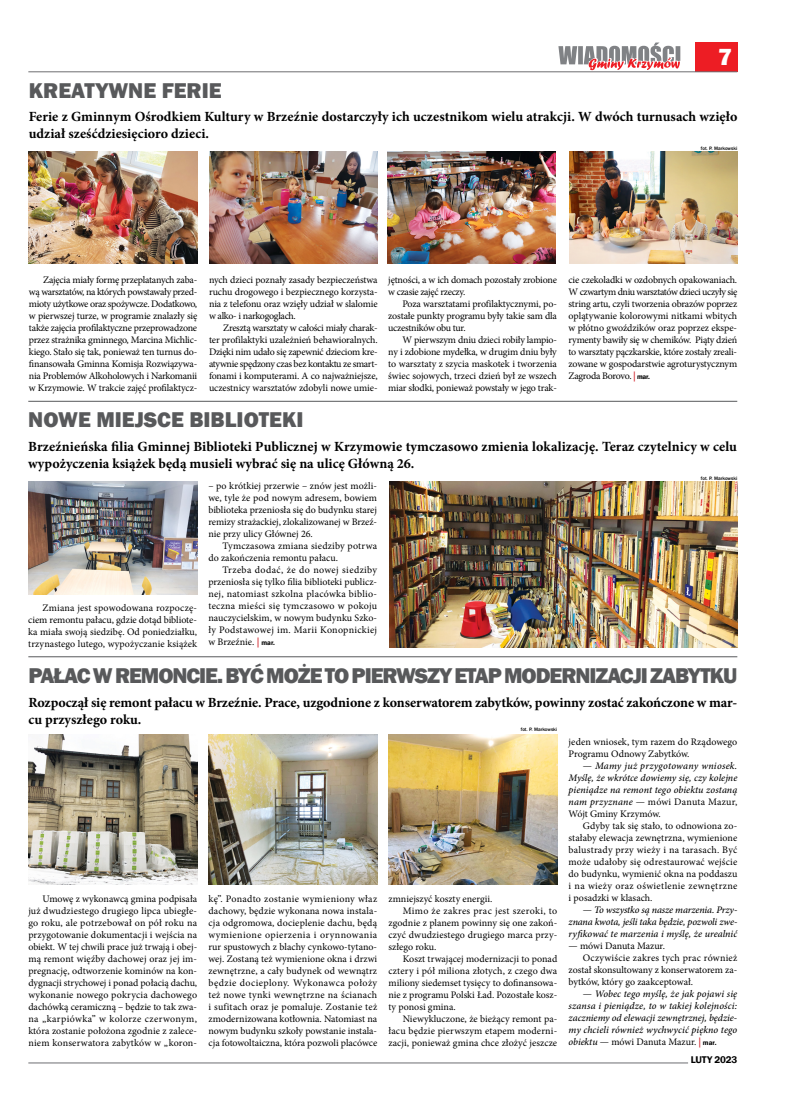
<style>
.page{position:relative;width:794px;height:1106px;background:#fff}
.page>*{position:absolute;margin:0;border:0;box-sizing:border-box;transform-origin:0 0}
.t1{font:800 24px "Franklin Gothic";color:#fff}
.t2{font:800 22px "Franklin Gothic";letter-spacing:-.05em;color:#58595b}
.t3{font:800 22px "Franklin Gothic";color:#58595b}
.t4{font:700 14px/16.8px "Minion Pro";color:#000}
.t5{font:10px/12px "Minion Pro";color:#000;text-align:justify}
.t6{font:italic 500 10px/12px "Minion Pro";letter-spacing:.005em;color:#000;text-align:justify}
.t7{font:10px/12px "Minion Pro";letter-spacing:-.025em;color:#000}
.t8{font:10px "Minion Pro";letter-spacing:.025em;color:#000}
.t9{font:10px "Minion Pro";letter-spacing:.03em;color:#000}
.t10{font:600 10px "Franklin Gothic";letter-spacing:-.02em;color:#000}
.t11{font:500 5px "Franklin Gothic";letter-spacing:-.005em;color:#000}
.s1{font-weight:700;color:#d2232a}
.s2{font-family:"Franklin Gothic";font-weight:600;font-size:7px}
.s3{font-weight:400;font-style:normal}
.s4{font-weight:700;font-style:normal;color:#d2232a}
.s5{font-family:"Franklin Gothic";font-weight:600;font-style:normal;font-size:7px}
</style>
<div class="page">
<div style="left:694px;top:43px;width:43px;height:29px;background:#ed1d24"></div>
<hr style="left:28px;top:71px;width:709px;height:1px;background:#6d6e71">
<svg style="left:558px;top:43px;width:123px;height:28px"></svg>
<hr style="left:28px;top:1062px;width:660px;height:1px;background:#6d6e71">
<hr style="left:28px;top:401px;width:709px;height:1px;background:#58595b">
<img style="left:28px;top:482px;width:169px;height:112px">
<img style="left:389px;top:482px;width:348px;height:165px">
<hr style="left:28px;top:656px;width:709px;height:1px;background:#58595b">
<img style="left:569px;top:152px;width:168px;height:112px">
<img style="left:388px;top:152px;width:168px;height:112px">
<img style="left:209px;top:152px;width:168px;height:112px">
<img style="left:29px;top:152px;width:168px;height:112px">
<img style="left:28px;top:734px;width:169px;height:150px">
<img style="left:208px;top:734px;width:169px;height:150px">
<img style="left:388px;top:734px;width:169px;height:150px">
<h2 class="t3" style="left:29px;top:76px;width:194px">KREATYWNE FERIE</h2>
<h1 class="t1" style="left:718px;top:41px;width:16px">7</h1>
<h3 class="t4" style="left:29px;top:108px;width:710px">Ferie z Gminnym Ośrodkiem Kultury w Brzeźnie dostarczyły ich uczestnikom wielu atrakcji. W dwóch turnusach wzięło udział sześćdziesięcioro dzieci.</h3>
<p class="t11" style="left:701px;top:145px;width:38px">fot. P. Markowski</p>
<p class="t5" style="left:209px;top:274px;width:170px">nych dzieci poznały zasady bezpieczeństwa ruchu drogowego i bezpiecznego korzysta&shy;nia z telefonu oraz wzięły udział w slalomie w alko- i narkogoglach.</p>
<p class="t5" style="left:209px;top:322px;width:170px;text-indent:14px">Zresztą warsztaty w całości miały charak&shy;ter profilaktyki uzależnień behawioralnych.<br>Dzięki nim udało się zapewnić dzieciom kre&shy;atywnie spędzony czas bez kontaktu ze smart&shy;fonami i komputerami. A co najważniejsze, uczestnicy warsztatów zdobyli nowe umie-</p>
<h2 class="t3" style="left:28px;top:406px;width:277px">NOWE MIEJSCE BIBLIOTEKI</h2>
<h3 class="t4" style="left:28px;top:438px;width:710px">Brzeźnieńska filia Gminnej Biblioteki Publicznej w Krzymowie tymczasowo zmienia lokalizację. Teraz czytelnicy w celu wypożyczenia książek będą musieli wybrać się na ulicę Główną 26.</h3>
<p class="t5" style="left:29px;top:274px;width:170px;text-indent:14px">Zajęcia miały formę przeplatanych zaba&shy;wą warsztatów, na których powstawały przed&shy;mioty użytkowe oraz spożywcze. Dodatkowo, w pierwszej turze, w programie znalazły się także zajęcia profilaktyczne przeprowadzone przez strażnika gminnego, Marcina Michlic&shy;kiego. Stało się tak, ponieważ ten turnus do&shy;finansowała Gminna Komisja Rozwiązywa&shy;nia Problemów Alkoholowych i Narkomanii w Krzymowie. W trakcie zajęć profilaktycz-</p>
<p class="t7" style="left:388px;top:274px;width:170px">jętności, a w ich domach pozostały zrobione w czasie zajęć rzeczy.</p>
<p class="t5" style="left:388px;top:298px;width:170px;text-indent:14px">Poza warsztatami profilaktycznymi, po&shy;zostałe punkty programu były takie sam dla uczestników obu tur.</p>
<p class="t5" style="left:388px;top:334px;width:170px;text-indent:14px">W pierwszym dniu dzieci robiły lampio&shy;ny i zdobione mydełka, w drugim dniu były to warsztaty z szycia maskotek i tworzenia świec sojowych, trzeci dzień był ze wszech miar słodki, ponieważ powstały w jego trak-</p>
<p class="t5" style="left:568px;top:274px;width:170px">cie czekoladki w ozdobnych opakowaniach.<br>W czwartym dniu warsztatów dzieci uczyły się string artu, czyli tworzenia obrazów poprzez oplątywanie kolorowymi nitkami wbitych w płótno gwoździków oraz poprzez ekspe&shy;rymenty bawiły się w chemików. Piąty dzień to warsztaty pączkarskie, które zostały zreali&shy;zowane w gospodarstwie agroturystycznym Zagroda Borovo. <span class="s1">|</span> <span class="s2">mar.</span></p>
<p class="t5" style="left:28px;top:602px;width:170px;text-indent:14px">Zmiana jest spowodowana rozpoczę&shy;ciem remontu pałacu, gdzie dotąd bibliote&shy;ka miała swoją siedzibę. Od poniedziałku, trzynastego lutego, wypożyczanie książek</p>
<p class="t5" style="left:208px;top:480px;width:170px">– po krótkiej przerwie – znów jest możli&shy;we, tyle że pod nowym adresem, bowiem biblioteka przeniosła się do budynku starej remizy strażackiej, zlokalizowanej w Brzeź&shy;nie przy ulicy Głównej 26.</p>
<p class="t5" style="left:208px;top:540px;width:170px;text-indent:14px">Tymczasowa zmiana siedziby potrwa do zakończenia remontu pałacu.</p>
<p class="t5" style="left:208px;top:564px;width:170px;text-indent:14px">Trzeba dodać, że do nowej siedziby przeniosła się tylko filia biblioteki publicz&shy;nej, natomiast szkolna placówka biblio&shy;teczna mieści się tymczasowo w pokoju nauczycielskim, w nowym budynku Szko&shy;ły Podstawowej im. Marii Konopnickiej w Brzeźnie. <span class="s1">|</span> <span class="s2">mar.</span></p>
<p class="t11" style="left:701px;top:475px;width:38px">fot. P. Markowski</p>
<h2 class="t2" style="left:28px;top:661px;width:710px">PAŁAC W REMONCIE. BYĆ MOŻE TO PIERWSZY ETAP MODERNIZACJI ZABYTKU</h2>
<h3 class="t4" style="left:28px;top:694px;width:710px">Rozpoczął się remont pałacu w Brzeźnie. Prace, uzgodnione z konserwatorem zabytków, powinny zostać zakończone w mar&shy;cu przyszłego roku.</h3>
<p class="t11" style="left:521px;top:726px;width:38px">fot. P. Markowski</p>
<p class="t5" style="left:28px;top:892px;width:170px;text-indent:14px">Umowę z wykonawcą gmina podpisała już dwudziestego drugiego lipca ubiegłe&shy;go roku, ale potrzebował on pół roku na przygotowanie dokumentacji i wejścia na obiekt. W tej chwili prace już trwają i obej&shy;mą remont więźby dachowej oraz jej im&shy;pregnację, odtworzenie kominów na kon&shy;dygnacji strychowej i ponad połacią dachu, wykonanie nowego pokrycia dachowego dachówką ceramiczną – będzie to tak zwa&shy;na „karpiówka” w kolorze czerwonym, która zostanie położona zgodnie z zalece&shy;niem konserwatora zabytków w „koron-</p>
<p class="t5" style="left:208px;top:892px;width:170px">kę”. Ponadto zostanie wymieniony właz dachowy, będzie wykonana nowa instala&shy;cja odgromowa, docieplenie dachu, będą wymienione opierzenia i orynnowania rur spustowych z blachy cynkowo-tytano&shy;wej. Zostaną też wymienione okna i drzwi zewnętrzne, a cały budynek od wewnątrz będzie docieplony. Wykonawca położy też nowe tynki wewnętrzne na ścianach i sufitach oraz je pomaluje. Zostanie też zmodernizowana kotłownia. Natomiast na nowym budynku szkoły powstanie instala&shy;cja fotowoltaiczna, która pozwoli placówce</p>
<p class="t5" style="left:388px;top:892px;width:105px">zmniejszyć koszty energii.</p>
<p class="t9" style="left:403px;top:904px;width:156px">Mimo że zakres prac jest szeroki, to</p>
<p class="t5" style="left:388px;top:916px;width:170px">zgodnie z planem powinny się one zakoń-</p>
<p class="t5" style="left:388px;top:928px;width:170px">czyć dwudziestego drugiego marca przy-</p>
<p class="t5" style="left:388px;top:940px;width:49px">szłego roku.</p>
<p class="t5" style="left:403px;top:952px;width:156px">Koszt trwającej modernizacji to ponad</p>
<p class="t5" style="left:388px;top:964px;width:170px">cztery i pół miliona złotych, z czego dwa</p>
<p class="t5" style="left:388px;top:976px;width:170px">miliony siedemset tysięcy to dofinansowa-</p>
<p class="t5" style="left:388px;top:988px;width:170px">nie z programu Polski Ład. Pozostałe kosz-</p>
<p class="t5" style="left:388px;top:1000px;width:69px">ty ponosi gmina.</p>
<p class="t5" style="left:403px;top:1012px;width:156px">Niewykluczone, że bieżący remont pa-</p>
<p class="t5" style="left:388px;top:1024px;width:170px">łacu będzie pierwszym etapem moderni-</p>
<p class="t5" style="left:388px;top:1036px;width:170px">zacji, ponieważ gmina chce złożyć jeszcze</p>
<p class="t5" style="left:568px;top:735px;width:170px">jeden wniosek, tym razem do Rządowego<br>Programu Odnowy Zabytków.</p>
<p class="t6" style="left:568px;top:759px;width:170px;text-indent:14px"><span class="s3">—</span> Mamy już przygotowany wniosek.<br>Myślę, że wkrótce dowiemy się, czy kolejne pieniądze na remont tego obiektu zostaną nam przyznane <span class="s3">— mówi Danuta Mazur, Wójt Gminy Krzymów.</span></p>
<p class="t5" style="left:568px;top:819px;width:170px;text-indent:14px">Gdyby tak się stało, to odnowiona zo&shy;stałaby elewacja zewnętrzna, wymienione balustrady przy wieży i na tarasach. Być może udałoby się odrestaurować wejście do budynku, wymienić okna na poddaszu i na wieży oraz oświetlenie zewnętrzne i posadzki w klasach.</p>
<p class="t6" style="left:568px;top:903px;width:170px;text-indent:14px"><span class="s3">—</span> To wszystko są nasze marzenia. Przy&shy;znana kwota, jeśli taka będzie, pozwoli zwe&shy;ryfikować te marzenia i myślę, że urealnić</p>
<p class="t5" style="left:568px;top:939px;width:98px">— mówi Danuta Mazur.</p>
<p class="t8" style="left:583px;top:950px;width:156px">Oczywiście zakres tych prac również</p>
<p class="t5" style="left:568px;top:963px;width:170px">został skonsultowany z konserwatorem za-</p>
<p class="t5" style="left:568px;top:975px;width:126px">bytków, który go zaakceptował.</p>
<p class="t6" style="left:568px;top:987px;width:170px;text-indent:14px"><span class="s3">—</span> Wobec tego myślę, że jak pojawi się szansa i pieniądze, to w takiej kolejności: zaczniemy od elewacji zewnętrznej, będzie&shy;my chcieli również wychwycić piękno tego obiektu <span class="s3">— mówi Danuta Mazur.</span> <span class="s4">|</span> <span class="s5">mar.</span></p>
<p class="t10" style="left:691px;top:1053px;width:48px">LUTY 2023</p>
</div>
